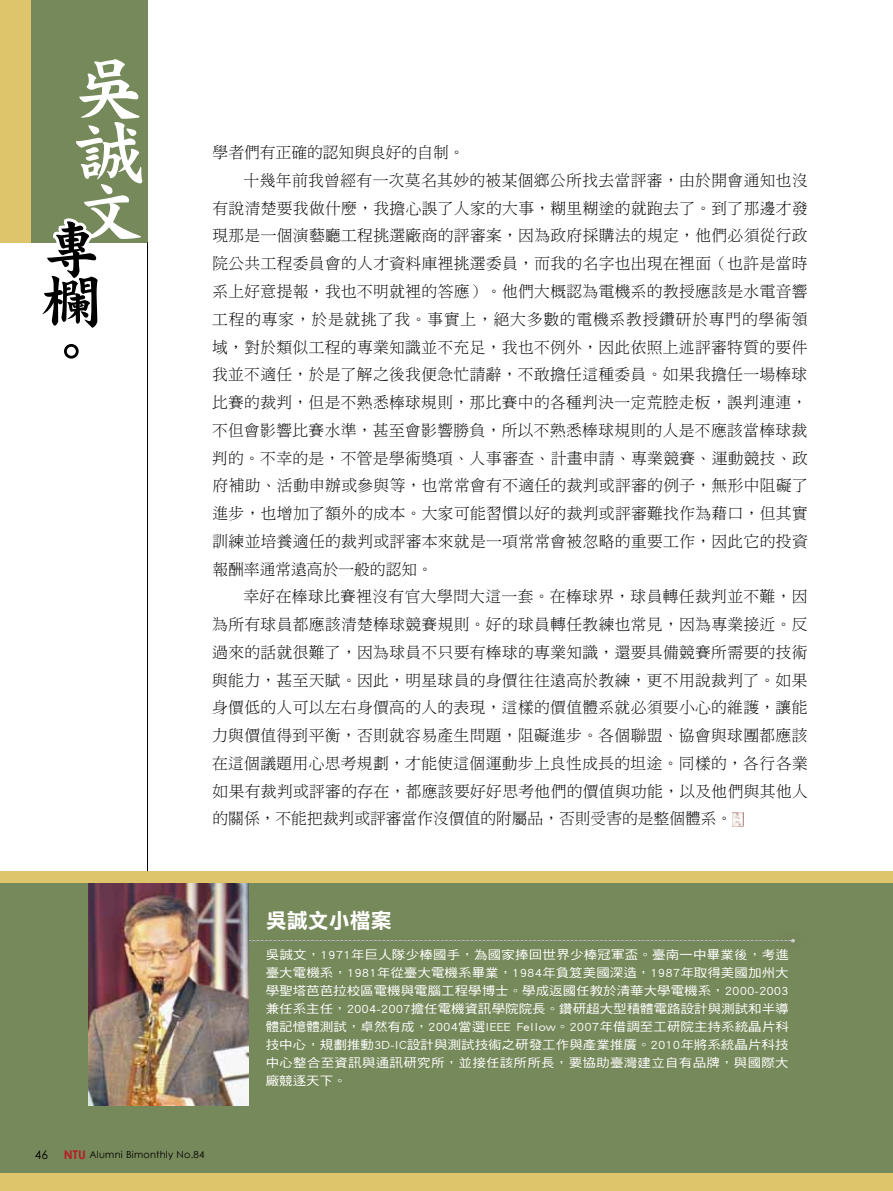
<style>
.page{position:relative;width:893px;height:1191px;background:#fff}
.page>*{position:absolute;margin:0;border:0;box-sizing:border-box;transform-origin:0 0}
.t1{font:72px/61.2px "DF Kai Shu Std W9";color:#fff;text-align:justify}
.t2{font:60px/51px "DF Kai Shu Std W9";color:#000;text-align:justify}
.t3{font:21px "DF Li Hei Std W7";color:#fff}
.t4{font:15.75px "DF Ming Std W3";letter-spacing:.02em;color:#000}
.t5{font:15.75px "DF Ming Std W3";color:#000}
.t6{font:15.75px "DF Ming Std W3";letter-spacing:.05em;color:#000}
.t7{font:12.15px/18px "DF Hei Std W5";letter-spacing:.02em;color:#fff;text-align:justify;scale:1.11 1}
.t8{font:12px "Century Gothic";color:#000}
.t9{font:9.75px "Century Gothic";letter-spacing:.025em;color:#000}
.s1{font-weight:700;font-size:12px;color:#b81c22}
</style>
<div class="page">
<div style="left:0;top:1106px;width:893px;height:83px;background:#76895a"></div>
<div style="left:0;top:1174px;width:893px;height:17px;background:#dec46a"></div>
<div style="left:0;top:871px;width:893px;height:13px;background:#dec46a"></div>
<div style="left:0;top:884px;width:893px;height:222px;background:#76895a"></div>
<div style="left:249px;top:935px;width:548px;height:8px;background:#000;opacity:.25"></div>
<div style="left:0;top:0;width:147px;height:242px;background:#76895a"></div>
<svg style="left:30px;top:218px;width:92px;height:25px"></svg>
<div style="left:0;top:0;width:31px;height:242px;background:#dec46a"></div>
<img style="left:89px;top:884px;width:160px;height:222px">
<svg style="left:732px;top:813px;width:12px;height:13px"></svg>
<hr style="left:147px;top:242px;width:1px;height:629px;background:#000">
<h1 class="t1" style="left:73px;top:58px;width:71px">吳誠文</h1>
<h2 class="t2" style="left:41px;top:223px;width:58px">專欄。</h2>
<p class="t5" style="left:213px;top:144px;width:253px">學者們有正確的認知與良好的自制。</p>
<p class="t4" style="left:244px;top:172px;width:566px">十幾年前我曾經有一次莫名其妙的被某個鄉公所找去當評審，由於開會通知也沒</p>
<p class="t4" style="left:212px;top:199px;width:597px">有說清楚要我做什麼，我擔心誤了人家的大事，糊里糊塗的就跑去了。到了那邊才發</p>
<p class="t4" style="left:212px;top:227px;width:597px">現那是一個演藝廳工程挑選廠商的評審案，因為政府採購法的規定，他們必須從行政</p>
<p class="t4" style="left:212px;top:255px;width:597px">院公共工程委員會的人才資料庫裡挑選委員，而我的名字也出現在裡面（也許是當時</p>
<p class="t4" style="left:212px;top:283px;width:597px">系上好意提報，我也不明就裡的答應）。他們大概認為電機系的教授應該是水電音響</p>
<p class="t6" style="left:212px;top:310px;width:597px">工程的專家，於是就挑了我。事實上，絕大多數的電機系教授鑽研於專門的學術領</p>
<p class="t4" style="left:212px;top:338px;width:597px">域，對於類似工程的專業知識並不充足，我也不例外，因此依照上述評審特質的要件</p>
<p class="t4" style="left:212px;top:366px;width:597px">我並不適任，於是了解之後我便急忙請辭，不敢擔任這種委員。如果我擔任一場棒球</p>
<p class="t4" style="left:212px;top:394px;width:597px">比賽的裁判，但是不熟悉棒球規則，那比賽中的各種判決一定荒腔走板，誤判連連，</p>
<p class="t4" style="left:212px;top:421px;width:597px">不但會影響比賽水準，甚至會影響勝負，所以不熟悉棒球規則的人是不應該當棒球裁</p>
<p class="t4" style="left:212px;top:449px;width:597px">判的。不幸的是，不管是學術獎項、人事審查、計畫申請、專業競賽、運動競技、政</p>
<p class="t4" style="left:213px;top:477px;width:597px">府補助、活動申辦或參與等，也常常會有不適任的裁判或評審的例子，無形中阻礙了</p>
<p class="t4" style="left:213px;top:505px;width:597px">進步，也增加了額外的成本。大家可能習慣以好的裁判或評審難找作為藉口，但其實</p>
<p class="t4" style="left:212px;top:532px;width:597px">訓練並培養適任的裁判或評審本來就是一項常常會被忽略的重要工作，因此它的投資</p>
<p class="t5" style="left:212px;top:560px;width:222px">報酬率通常遠高於一般的認知。</p>
<p class="t4" style="left:243px;top:588px;width:566px">幸好在棒球比賽裡沒有官大學問大這一套。在棒球界，球員轉任裁判並不難，因</p>
<p class="t4" style="left:212px;top:616px;width:597px">為所有球員都應該清楚棒球競賽規則。好的球員轉任教練也常見，因為專業接近。反</p>
<p class="t4" style="left:212px;top:643px;width:597px">過來的話就很難了，因為球員不只要有棒球的專業知識，還要具備競賽所需要的技術</p>
<p class="t4" style="left:212px;top:671px;width:597px">與能力，甚至天賦。因此，明星球員的身價往往遠高於教練，更不用說裁判了。如果</p>
<p class="t4" style="left:212px;top:699px;width:597px">身價低的人可以左右身價高的人的表現，這樣的價值體系就必須要小心的維護，讓能</p>
<p class="t4" style="left:212px;top:727px;width:597px">力與價值得到平衡，否則就容易產生問題，阻礙進步。各個聯盟、協會與球團都應該</p>
<p class="t4" style="left:212px;top:754px;width:597px">在這個議題用心思考規劃，才能使這個運動步上良性成長的坦途。同樣的，各行各業</p>
<p class="t4" style="left:213px;top:782px;width:597px">如果有裁判或評審的存在，都應該要好好思考他們的價值與功能，以及他們與其他人</p>
<p class="t5" style="left:213px;top:810px;width:521px">的關係，不能把裁判或評審當作沒價值的附屬品，否則受害的是整個體系。</p>
<p class="t8" style="left:35px;top:1146px;width:15px">46</p>
<p class="t9" style="left:64px;top:1147px;width:142px"><span class="s1">NTU</span> Alumni Bimonthly No.84</p>
<h3 class="t3" style="left:266px;top:909px;width:127px">吳誠文小檔案</h3>
<p class="t7" style="left:266px;top:945px;width:473px">吳誠文，1971年巨人隊少棒國手，為國家捧回世界少棒冠軍盃。臺南一中畢業後，考進臺大電機系，1981年從臺大電機系畢業，1984年負笈美國深造，1987年取得美國加州大學聖塔芭芭拉校區電機與電腦工程學博士。學成返國任教於清華大學電機系，2000-2003兼任系主任，2004-2007擔任電機資訊學院院長。鑽研超大型積體電路設計與測試和半導體記憶體測試，卓然有成，2004當選IEEE Fellow。2007年借調至工研院主持系統晶片科技中心，規劃推動3D-IC設計與測試技術之研發工作與產業推廣。2010年將系統晶片科技中心整合至資訊與通訊研究所，並接任該所所長，要協助臺灣建立自有品牌，與國際大廠競逐天下。</p>
</div>
